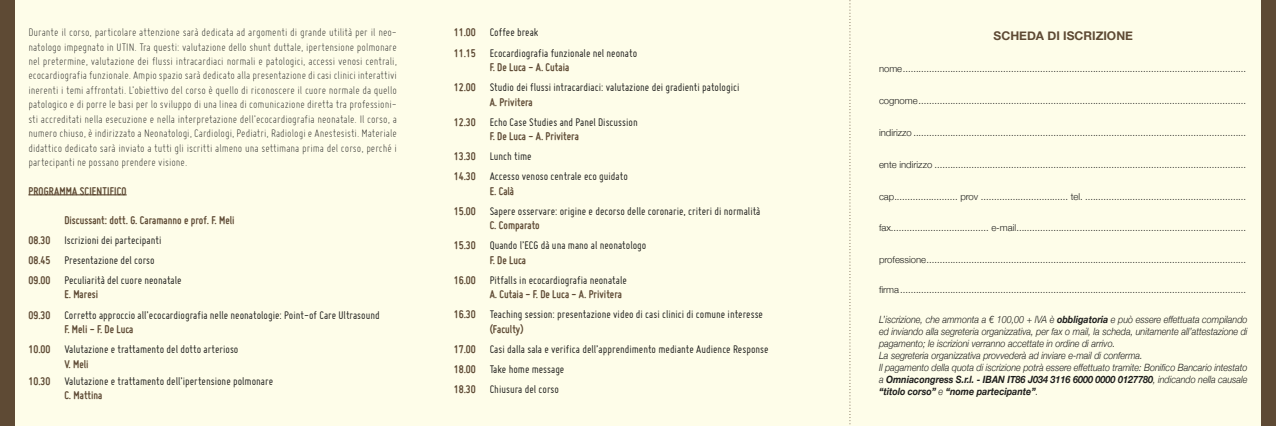
<style>
.page{position:relative;width:1276px;height:426px;background:#fff}
.page>*{position:absolute;margin:0;border:0;box-sizing:border-box;transform-origin:0 0}
.t1{font:12px/20.1px "Miso";color:#1d1d1b}
.t2{font:300 12px/14.4px "Miso";color:#1d1d1b;text-align:justify}
.t3{font:700 12px "Miso";letter-spacing:.015em;color:#5e4a34}
.t4{font:700 12px "Helvetica Neue";color:#5e4a34}
.t5{font:italic 300 10px/12px "Helvetica Neue";color:#1d1d1b;scale:.9 1}
.t6{font:300 9.5px "Helvetica Neue";color:#1d1d1b}
.s1{font-weight:700;color:#5e4a34}
.s2{font-weight:700}
</style>
<div class="page">
<div style="left:0;top:0;width:1276px;height:425px;background:#fefde9"></div>
<hr style="left:28px;top:194px;width:99px;height:1px;background:#5e4a34">
<div style="left:0;top:0;width:14px;height:425px;background:#5e4a34"></div>
<div style="left:1261px;top:0;width:15px;height:425px;background:#5e4a34"></div>
<svg style="left:849px;top:0;width:2px;height:426px"></svg>
<p class="t2" style="left:28px;top:25px;width:370px">Durante il corso, particolare attenzione sarà dedicata ad argomenti di grande utilità per il neo&shy;natologo impegnato in UTIN. Tra questi: valutazione dello shunt duttale, ipertensione polmonare nel pretermine, valutazione dei flussi intracardiaci normali e patologici, accessi venosi centrali, ecocardiografia funzionale. Ampio spazio sarà dedicato alla presentazione di casi clinici interattivi inerenti i temi affrontati. L’obiettivo del corso è quello di riconoscere il cuore normale da quello patologico e di porre le basi per lo sviluppo di una linea di comunicazione diretta tra professioni&shy;sti accreditati nella esecuzione e nella interpretazione dell’ecocardiografia neonatale. Il corso, a numero chiuso, è indirizzato a Neonatologi, Cardiologi, Pediatri, Radiologi e Anestesisti. Materiale didattico dedicato sarà inviato a tutti gli iscritti almeno una settimana prima del corso, perché i partecipanti ne possano prendere visione.</p>
<p class="t3" style="left:28px;top:184px;width:100px">PROGRAMMA SCIENTIFICO</p>
<p class="t1" style="left:28px;top:209px;width:208px;text-indent:36px"><span class="s1">Discussant: dott. G. Caramanno e prof. F. Meli 08.30</span> Iscrizioni dei partecipanti<br><span class="s1">08.45</span> Presentazione del corso<br><span class="s1">09.00</span> Peculiarità del cuore neonatale</p>
<p class="t1" style="left:28px;top:284px;width:353px;text-indent:36px"><span class="s1">E. Maresi<br>09.30</span> Corretto approccio all’ecocardiografia nelle neonatologie: Point-of Care Ultrasound</p>
<p class="t1" style="left:28px;top:318px;width:212px;text-indent:36px"><span class="s1">F. Meli - F. De Luca<br>10.00</span> Valutazione e trattamento del dotto arterioso</p>
<p class="t1" style="left:28px;top:354px;width:246px;line-height:17.2px;text-indent:36px"><span class="s1">V. Meli<br>10.30</span> Valutazione e trattamento dell’ipertensione polmonare</p>
<p class="t3" style="left:64px;top:388px;width:40px">C. Mattina</p>
<p class="t1" style="left:454px;top:22px;width:185px"><span class="s1">11.00</span> Coffee break<br><span class="s1">11.15</span> Ecocardiografia funzionale nel neonato</p>
<p class="t1" style="left:454px;top:57px;width:287px;text-indent:36px"><span class="s1">F. De Luca - A. Cutaia<br>12.00</span> Studio dei flussi intracardiaci: valutazione dei gradienti patologici</p>
<p class="t1" style="left:454px;top:91px;width:186px;text-indent:36px"><span class="s1">A. Privitera<br>12.30</span> Echo Case Studies and Panel Discussion</p>
<p class="t1" style="left:454px;top:126px;width:176px;text-indent:36px"><span class="s1">F. De Luca - A. Privitera<br>13.30</span> Lunch time<br><span class="s1">14.30</span> Accesso venoso centrale eco guidato</p>
<p class="t1" style="left:454px;top:180px;width:308px;text-indent:36px"><span class="s1">E. Calà<br>15.00</span> Sapere osservare: origine e decorso delle coronarie, criteri di normalità</p>
<p class="t1" style="left:454px;top:215px;width:194px;text-indent:36px"><span class="s1">C. Comparato<br>15.30</span> Quando l’ECG dà una mano al neonatologo</p>
<p class="t1" style="left:454px;top:249px;width:175px;text-indent:36px"><span class="s1">F. De Luca<br>16.00</span> Pitfalls in ecocardiografia neonatale</p>
<p class="t1" style="left:454px;top:284px;width:311px;text-indent:36px"><span class="s1">A. Cutaia - F. De Luca - A. Privitera<br>16.30</span> Teaching session: presentazione video di casi clinici di comune interesse</p>
<p class="t1" style="left:454px;top:318px;width:316px;text-indent:36px"><span class="s1">(Faculty)<br>17.00</span> Casi dalla sala e verifica dell’apprendimento mediante Audience Response <span class="s1">18.00</span> Take home message<br><span class="s1">18.30</span> Chiusura del corso</p>
<p class="t4" style="left:993px;top:26px;width:141px">SCHEDA DI ISCRIZIONE</p>
<p class="t6" style="left:879px;top:61px;width:369px">nome..................................................................................................................................</p>
<p class="t6" style="left:879px;top:93px;width:369px">cognome............................................................................................................................</p>
<p class="t6" style="left:879px;top:125px;width:369px">indirizzo ..............................................................................................................................</p>
<p class="t6" style="left:879px;top:156px;width:369px">ente indirizzo ......................................................................................................................</p>
<p class="t6" style="left:879px;top:188px;width:369px">cap........................ prov ................................. tel. .............................................................</p>
<p class="t6" style="left:879px;top:220px;width:369px">fax..................................... e-mail.......................................................................................</p>
<p class="t6" style="left:879px;top:252px;width:369px">professione.........................................................................................................................</p>
<p class="t6" style="left:879px;top:282px;width:369px">firma...................................................................................................................................</p>
<p class="t5" style="left:879px;top:313px;width:411px">L’iscrizione, che ammonta a € 100,00 + IVA è <span class="s2">obbligatoria</span> e può essere effettuata compilando ed inviando alla segreteria organizzativa, per fax o mail, la scheda, unitamente all’attestazione di pagamento; le iscrizioni verranno accettate in ordine di arrivo.<br>La segreteria organizzativa provvederà ad inviare e-mail di conferma.<br>Il pagamento della quota di iscrizione potrà essere effettuato tramite: Bonifico Bancario intestato a <span class="s2">Omniacongress S.r.l. - IBAN IT86 J034 3116 6000 0000 0127780</span>, indicando nella causale <span class="s2">“titolo corso”</span> e <span class="s2">“nome partecipante”</span>.</p>
</div>
